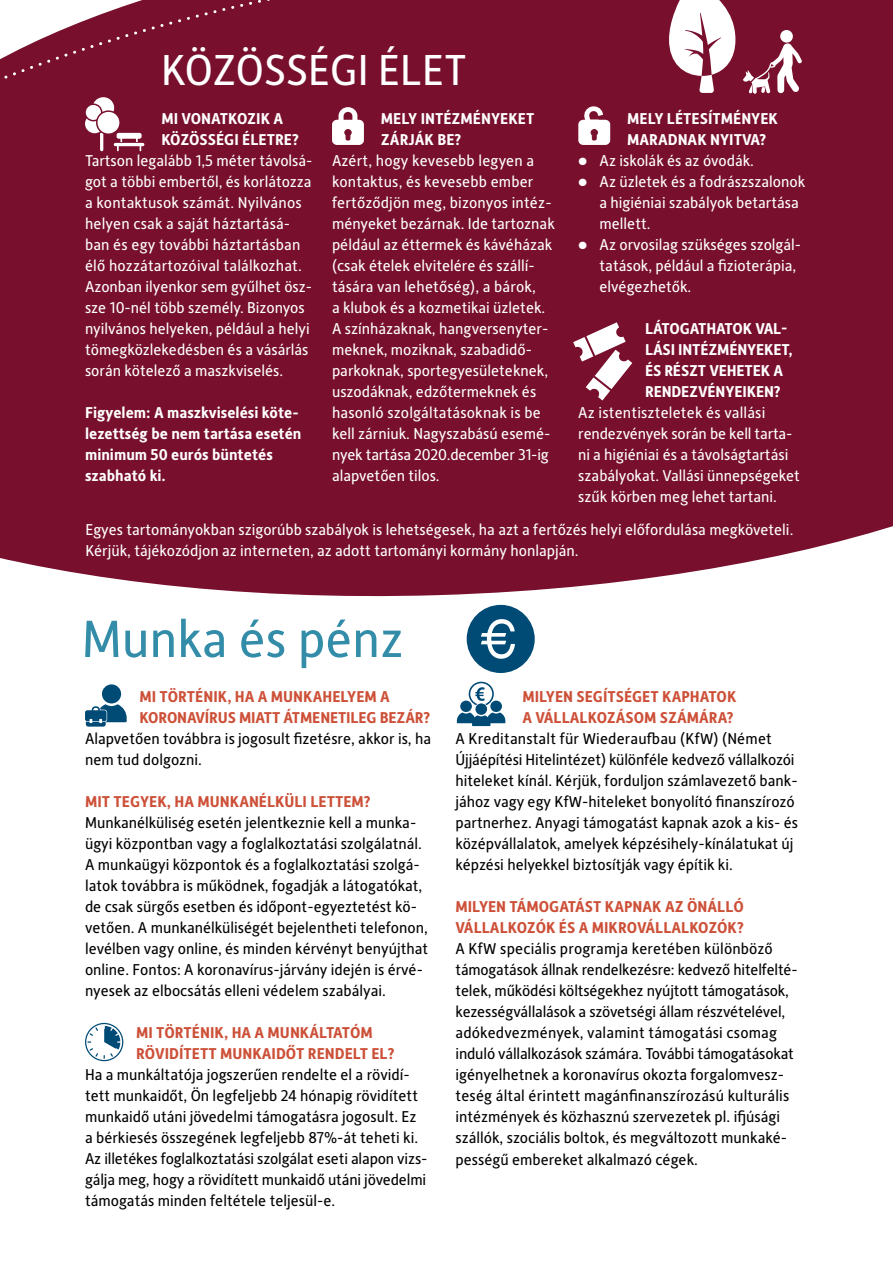
<style>
.page{position:relative;width:893px;height:1263px;background:#fff}
.page>*{position:absolute;margin:0;border:0;box-sizing:border-box;transform-origin:0 0}
.H1-gross{font:52.5px "Alber New";color:#338da9}
.H1-gross-2{font:43.5px "Alber New";color:#fff}
.Fliesstext_kleiner{font:15.75px/21px "Alber New";color:#000}
.Fliesstext_kleiner-2{font:15.75px/21px "Alber New";color:#fff}
.H2-Orange_kleiner{font:700 15.75px/21px "Alber New";color:#cd5038}
.H2-Orange_kleiner-2{font:700 15.75px/21px "Alber New";letter-spacing:-.01em;color:#fff}
.Fliesstext_kleiner-3{font:700 15.75px/21px "Alber New";color:#fff}
.s1{font-size:10.5px}
</style>
<div class="page">
<div style="left:0;top:56px;width:893px;height:549px;background:#780f2d"></div>
<div style="left:323px;top:0;width:570px;height:110px;background:#780f2d"></div>
<div style="left:0;top:0;width:317px;height:371px;background:#780f2d"></div>
<svg style="left:669px;top:0;width:66px;height:93px"></svg>
<svg style="left:467px;top:605px;width:68px;height:68px"></svg>
<div style="left:780px;top:30px;width:13px;height:13px;background:#fff;border-radius:50%"></div>
<svg style="left:743px;top:43px;width:59px;height:51px"></svg>
<svg style="left:85px;top:684px;width:42px;height:43px"></svg>
<svg style="left:457px;top:682px;width:48px;height:44px"></svg>
<svg style="left:85px;top:1023px;width:38px;height:38px"></svg>
<svg style="left:85px;top:97px;width:59px;height:54px"></svg>
<svg style="left:573px;top:322px;width:59px;height:78px"></svg>
<svg style="left:332px;top:107px;width:32px;height:38px"></svg>
<svg style="left:578px;top:105px;width:32px;height:40px"></svg>
<h1 class="H1-gross-2" style="left:161px;top:42px;width:307px">KÖZÖSSÉGI ÉLET</h1>
<h2 class="H2-Orange_kleiner-2" style="left:161px;top:107px;width:139px">MI VONATKOZIK A<br>KÖZÖSSÉGI ÉLETRE?</h2>
<p class="Fliesstext_kleiner-2" style="left:85px;top:149px;width:229px">Tartson legalább 1,5 méter távolsá&shy;got a többi embertől, és korlátozza a kontaktusok számát. Nyilvános helyen csak a saját háztartásá&shy;ban és egy további háztartásban élő hozzátartozóival találkozhat.<br>Azonban ilyenkor sem gyűlhet ös - sze 10-nél több személy. Bizonyos nyilvános helyeken, például a helyi tömegközlekedésben és a vásárlás során kötelező a maszkviselés.</p>
<p class="Fliesstext_kleiner-3" style="left:85px;top:401px;width:218px">Figyelem: A maszkviselési köte&shy;lezettség be nem tartása esetén minimum 50 eurós büntetés szabható ki.</p>
<h2 class="H2-Orange_kleiner-2" style="left:381px;top:107px;width:155px">MELY INTÉZMÉNYEKET<br>ZÁRJÁK BE?</h2>
<p class="Fliesstext_kleiner-2" style="left:332px;top:149px;width:224px">Azért, hogy kevesebb legyen a kontaktus, és kevesebb ember fertőződjön meg, bizonyos intéz&shy;ményeket bezárnak. Ide tartoznak például az éttermek és kávéházak (csak ételek elvitelére és szállí&shy;tására van lehetőség), a bárok,<br>a klubok és a kozmetikai üzletek.<br>A színházaknak, hangversenyter&shy;meknek, moziknak, szabadidő&shy;parkoknak, sportegyesületeknek, uszodáknak, edzőtermeknek és hasonló szolgáltatásoknak is be kell zárniuk. Nagyszabású esemé&shy;nyek tartása 2020.december 31-ig alapvetően tilos.</p>
<h2 class="H2-Orange_kleiner-2" style="left:627px;top:107px;width:152px">MELY LÉTESÍTMÉNYEK<br>MARADNAK NYITVA?</h2>
<p class="Fliesstext_kleiner-2" style="left:578px;top:149px;width:177px"><span class="s1">●</span> Az iskolák és az óvodák.</p>
<p class="Fliesstext_kleiner-2" style="left:600px;top:170px;width:207px;text-indent:-21px"><span class="s1">●</span> Az üzletek és a fodrászszalonok a higiéniai szabályok betartása mellett.</p>
<p class="Fliesstext_kleiner-2" style="left:600px;top:233px;width:203px;text-indent:-21px"><span class="s1">●</span> Az orvosilag szükséges szolgál&shy;tatások, például a fizioterápia, elvégezhetők.</p>
<h2 class="H2-Orange_kleiner-2" style="left:645px;top:317px;width:149px">LÁTOGATHATOK VAL-<br>LÁSI INTÉZMÉNYEKET,<br>ÉS RÉSZT VEHETEK A<br>RENDEZVÉNYEIKEN?</h2>
<p class="Fliesstext_kleiner-2" style="left:578px;top:401px;width:223px">Az istentiszteletek és vallási rendezvények során be kell tarta&shy;ni a higiéniai és a távolságtartási szabályokat. Vallási ünnepségeket szűk körben meg lehet tartani.</p>
<p class="Fliesstext_kleiner-2" style="left:85px;top:519px;width:709px">Egyes tartományokban szigorúbb szabályok is lehetségesek, ha azt a fertőzés helyi előfordulása megköveteli.<br>Kérjük, tájékozódjon az interneten, az adott tartományi kormány honlapján.</p>
<h1 class="H1-gross" style="left:82px;top:604px;width:323px">Munka és pénz</h1>
<h2 class="H2-Orange_kleiner" style="left:139px;top:685px;width:292px">MI TÖRTÉNIK, HA A MUNKAHELYEM A<br>KORONAVÍRUS MIATT ÁTMENETILEG BEZÁR?</h2>
<p class="Fliesstext_kleiner" style="left:85px;top:727px;width:348px">Alapvetően továbbra is jogosult fizetésre, akkor is, ha nem tud dolgozni.</p>
<h2 class="H2-Orange_kleiner" style="left:85px;top:790px;width:287px">MIT TEGYEK, HA MUNKANÉLKÜLI LETTEM?</h2>
<p class="Fliesstext_kleiner" style="left:85px;top:811px;width:345px">Munkanélküliség esetén jelentkeznie kell a munka&shy;ügyi központban vagy a foglalkoztatási szolgálatnál.<br>A munkaügyi központok és a foglalkoztatási szolgá&shy;latok továbbra is működnek, fogadják a látogatókat, de csak sürgős esetben és időpont-egyeztetést kö&shy;vetően. A munkanélküliségét bejelentheti telefonon, levélben vagy online, és minden kérvényt benyújthat online. Fontos: A koronavírus-járvány idején is érvé&shy;nyesek az elbocsátás elleni védelem szabályai.</p>
<h2 class="H2-Orange_kleiner" style="left:136px;top:1021px;width:260px">MI TÖRTÉNIK, HA A MUNKÁLTATÓM<br>RÖVIDÍTETT MUNKAIDŐT RENDELT EL?</h2>
<p class="Fliesstext_kleiner" style="left:85px;top:1063px;width:344px">Ha a munkáltatója jogszerűen rendelte el a rövidí&shy;tett munkaidőt, Ön legfeljebb 24 hónapig rövidített munkaidő utáni jövedelmi támogatásra jogosult. Ez a bérkiesés összegének legfeljebb 87%-át teheti ki.<br>Az illetékes foglalkoztatási szolgálat eseti alapon vizs&shy;gálja meg, hogy a rövidített munkaidő utáni jövedelmi támogatás minden feltétele teljesül-e.</p>
<h2 class="H2-Orange_kleiner" style="left:522px;top:685px;width:216px">MILYEN SEGÍTSÉGET KAPHATOK<br>A VÁLLALKOZÁSOM SZÁMÁRA?</h2>
<p class="Fliesstext_kleiner" style="left:455px;top:727px;width:344px">A Kreditanstalt für Wiederaufbau (KfW) (Német Újjáépítési Hitelintézet) különféle kedvező vállalkozói hiteleket kínál. Kérjük, forduljon számlavezető bank&shy;jához vagy egy KfW-hiteleket bonyolító finanszírozó partnerhez. Anyagi támogatást kapnak azok a kis- és középvállalatok, amelyek képzésihely-kínálatukat új képzési helyekkel biztosítják vagy építik ki.</p>
<h2 class="H2-Orange_kleiner" style="left:455px;top:895px;width:290px">MILYEN TÁMOGATÁST KAPNAK AZ ÖNÁLLÓ<br>VÁLLALKOZÓK ÉS A MIKROVÁLLALKOZÓK?</h2>
<p class="Fliesstext_kleiner" style="left:455px;top:937px;width:344px">A KfW speciális programja keretében különböző támogatások állnak rendelkezésre: kedvező hitelfelté&shy;telek, működési költségekhez nyújtott támogatások, kezességvállalások a szövetségi állam részvételével, adókedvezmények, valamint támogatási csomag induló vállalkozások számára. További támogatásokat igényelhetnek a koronavírus okozta forgalomvesz&shy;teség által érintett magánfinanszírozású kulturális intézmények és közhasznú szervezetek pl. ifjúsági szállók, szociális boltok, és megváltozott munkaké&shy;pességű embereket alkalmazó cégek.</p>
</div>
